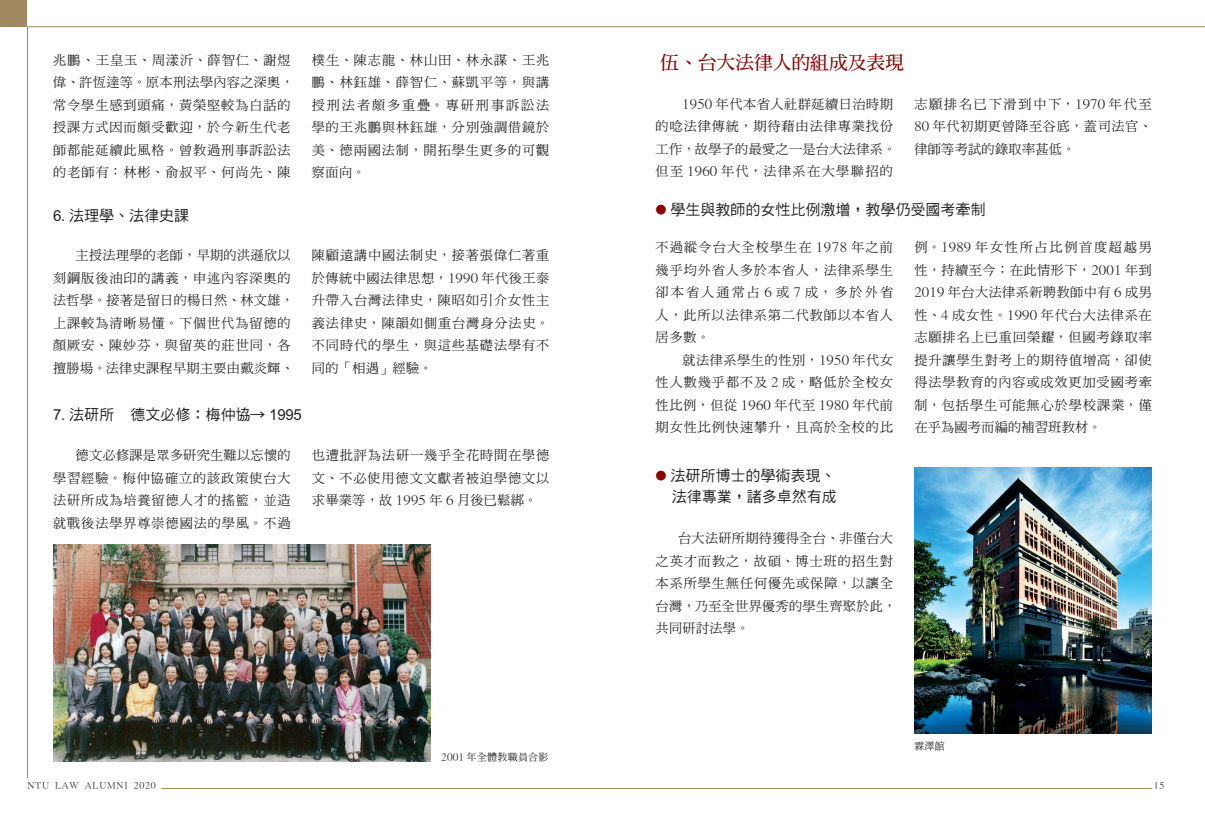
<style>
.page{position:relative;width:1205px;height:815px;background:#fff}
.page>*{position:absolute;margin:0;border:0;box-sizing:border-box;transform-origin:0 0}
.t1{font:18.75px "DF Ming Bd HKP BF";color:#8b0202}
.t2{font:15px "DF Hei Md HKP BF";color:#231f20}
.t3{font:13.12px/22.5px "DF Ming Md HKP BF";letter-spacing:.07em;color:#231f20;text-align:justify}
.t4{font:13.12px/22.5px "DF Ming Md HKP BF";letter-spacing:.025em;color:#231f20}
.t5{font:13.12px/22.5px "DF Ming Md HKP BF";letter-spacing:.04em;color:#231f20}
.t6{font:10px "DF Ming Md HKP BF";letter-spacing:.025em;color:#231f20}
.t7{font:8.75px "DF Ming Md HKP BF";letter-spacing:.1em;color:#231f20}
.s1{font-family:"DF Ming Bd HKP BF";font-size:11.25px;color:#8b0202}
</style>
<div class="page">
<hr style="left:27px;top:27px;width:1178px;height:1px;background:#9f885f">
<hr style="left:161px;top:788px;width:991px;height:1px;background:#9f885f">
<hr style="left:27px;top:27px;width:1px;height:751px;background:#9f885f">
<div style="left:0;top:0;width:27px;height:27px;background:#9f885f"></div>
<img style="left:914px;top:468px;width:238px;height:265px">
<img style="left:53px;top:544px;width:378px;height:218px">
<p class="t3" style="left:53px;top:49px;width:242px;text-align:left">兆鵬、王皇玉、周漾沂、薛智仁、謝煜偉、許恆達等。原本刑法學內容之深奧，常令學生感到頭痛，黃榮堅較為白話的授課方式因而頗受歡迎，於今新生代老師都能延續此風格。曾教過刑事訴訟法的老師有：林彬、俞叔平、何尚先、陳</p>
<p class="t2" style="left:53px;top:208px;width:137px">6. 法理學、法律史課</p>
<p class="t4" style="left:53px;top:245px;width:242px;text-indent:22px">主授法理學的老師，早期的洪遜欣以刻鋼版後油印的講義，申述內容深奧的法哲學。接著是留日的楊日然、林文雄，上課較為清晰易懂。下個世代為留德的顏厥安、陳妙芬，與留英的莊世同，各擅勝場。法律史課程早期主要由戴炎輝、</p>
<p class="t3" style="left:312px;top:49px;width:239px">樸生、陳志龍、林山田、林永謀、王兆鵬、林鈺雄、薛智仁、蘇凱平等，與講授刑法者頗多重疊。專研刑事訴訟法學的王兆鵬與林鈺雄，分別強調借鏡於美、德兩國法制，開拓學生更多的可觀察面向。</p>
<p class="t3" style="left:312px;top:245px;width:239px">陳顧遠講中國法制史，接著張偉仁著重於傳統中國法律思想，1990 年代後王泰升帶入台灣法律史，陳昭如引介女性主義法律史，陳韻如側重台灣身分法史。不同時代的學生，與這些基礎法學有不同的「相遇」經驗。</p>
<p class="t2" style="left:53px;top:407px;width:250px">7. 法研所 德文必修：梅仲協→ 1995</p>
<p class="t3" style="left:53px;top:445px;width:239px;text-indent:22px">德文必修課是眾多研究生難以忘懷的學習經驗。梅仲協確立的該政策使台大法研所成為培養留德人才的搖籃，並造就戰後法學界尊崇德國法的學風。不過</p>
<p class="t3" style="left:312px;top:445px;width:239px">也遭批評為法研一幾乎全花時間在學德文、不必使用德文文獻者被迫學德文以求畢業等，故 1995 年 6 月後已鬆綁。</p>
<p class="t6" style="left:441px;top:752px;width:109px">2001 年全體教職員合影</p>
<p class="t1" style="left:660px;top:53px;width:245px">伍、台大法律人的組成及表現</p>
<p class="t5" style="left:656px;top:93px;width:242px;text-indent:27px">1950 年代本省人社群延續日治時期的唸法律傳統，期待藉由法律專業找份工作，故學子的最愛之一是台大法律系。但至 1960 年代，法律系在大學聯招的</p>
<p class="t3" style="left:914px;top:93px;width:239px">志願排名已下滑到中下，1970 年代至80 年代初期更曾降至谷底，蓋司法官、律師等考試的錄取率甚低。</p>
<p class="t2" style="left:656px;top:202px;width:331px"><span class="s1">●</span> 學生與教師的女性比例激增，教學仍受國考牽制</p>
<p class="t3" style="left:656px;top:237px;width:239px">不過縱令台大全校學生在 1978 年之前幾乎均外省人多於本省人，法律系學生卻本省人通常占 6 或 7 成，多於外省人，此所以法律系第二代教師以本省人居多數。</p>
<p class="t3" style="left:656px;top:349px;width:239px;text-indent:27px">就法律系學生的性別，1950 年代女性人數幾乎都不及 2 成，略低於全校女性比例，但從 1960 年代至 1980 年代前期女性比例快速攀升，且高於全校的比</p>
<p class="t2" style="left:656px;top:468px;width:181px"><span class="s1">●</span> 法研所博士的學術表現、</p>
<p class="t2" style="left:672px;top:489px;width:166px">法律專業，諸多卓然有成</p>
<p class="t4" style="left:656px;top:527px;width:242px;text-indent:22px">台大法研所期待獲得全台、非僅台大之英才而教之，故碩、博士班的招生對本系所學生無任何優先或保障，以讓全台灣，乃至全世界優秀的學生齊聚於此，共同研討法學。</p>
<p class="t3" style="left:914px;top:237px;width:239px">例。1989 年女性所占比例首度超越男性，持續至今；在此情形下，2001 年到2019 年台大法律系新聘教師中有 6 成男性、4 成女性。1990 年代台大法律系在志願排名上已重回榮耀，但國考錄取率提升讓學生對考上的期待值增高，卻使得法學教育的內容或成效更加受國考牽制，包括學生可能無心於學校課業，僅在乎為國考而編的補習班教材。</p>
<p class="t6" style="left:914px;top:741px;width:32px">霖澤館</p>
<p class="t7" style="left:27px;top:781px;width:130px">NTU LAW ALUMNI 2020</p>
<p class="t7" style="left:1154px;top:781px;width:12px">15</p>
</div>
